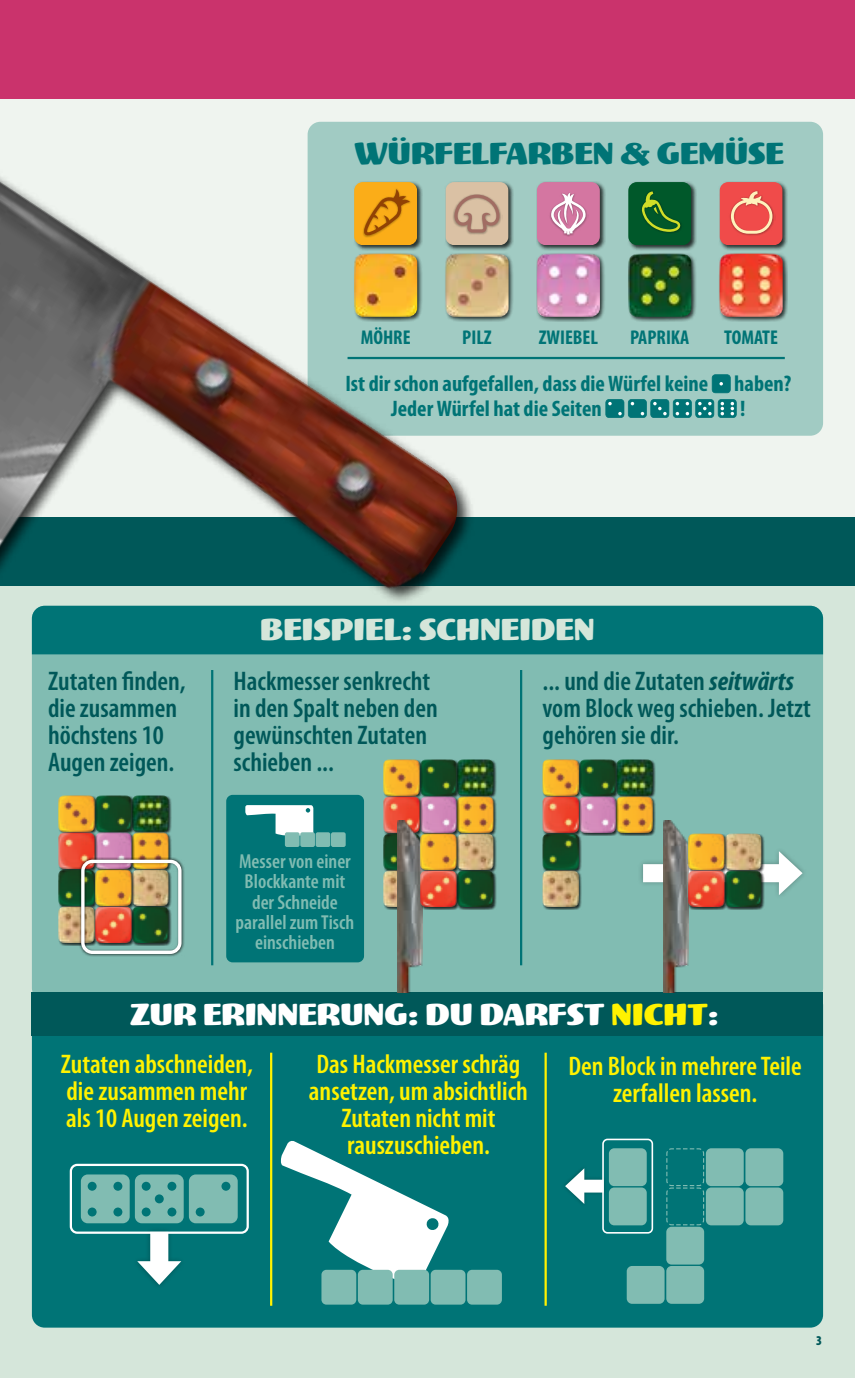
<style>
.page{position:relative;width:855px;height:1378px;background:#d5e6da}
.page>*{position:absolute;margin:0;border:0;box-sizing:border-box;transform-origin:0 0}
.t1{font:31.5px "Meatball";color:#fff}
.t2{font:31.5px "Meatball";color:#007476}
.t3{font:31.5px "Meatball";color:#d5e6da}
.t4{font:600 condensed 27px/27px "Myriad Pro";color:#005859}
.t5{font:600 condensed 27px/27px "Myriad Pro";color:#fff200;text-align:center}
.t6{font:700 condensed 22.5px/24.8px "Myriad Pro";color:#007476}
.t7{font:600 condensed 20.25px/20.2px "Myriad Pro";color:#81bcb2;text-align:center}
.t8{font:700 condensed 20.03px "Myriad Pro";color:#007476}
.t9{font:900 condensed 13.5px "Myriad Pro";color:#005859}
.s1{font-weight:700;font-style:italic}
.s2{color:#fff200}
</style>
<div class="page">
<div style="left:0;top:0;width:855px;height:549px;background:#eff4ef"></div>
<div style="left:32px;top:606px;width:791px;height:394px;background:#81bcb2;border-radius:13px"></div>
<div style="left:307px;top:122px;width:516px;height:314px;background:#a1cbc3;border-radius:13px"></div>
<div style="left:226px;top:795px;width:138px;height:167px;background:#007476;border-radius:6px"></div>
<div style="left:463px;top:606px;width:360px;height:48px;background:#007476"></div>
<div style="left:32px;top:992px;width:791px;height:335px;background:#007476;border-radius:13px"></div>
<div style="left:32px;top:992px;width:791px;height:44px;background:#005859"></div>
<div style="left:0;top:517px;width:855px;height:68px;background:#005859"></div>
<div style="left:0;top:0;width:855px;height:99px;background:#ca336c"></div>
<div style="left:133px;top:1226px;width:53px;height:63px;background:#000;opacity:.27"></div>
<div style="left:150px;top:1232px;width:18px;height:38px;background:#fff"></div>
<svg style="left:137px;top:1261px;width:44px;height:24px"></svg>
<div style="left:577px;top:1179px;width:26px;height:13px;background:#fff"></div>
<svg style="left:565px;top:1168px;width:19px;height:36px"></svg>
<div style="left:637px;top:846px;width:170px;height:54px;background:#000;opacity:.27"></div>
<div style="left:643px;top:864px;width:145px;height:18px;background:#fff"></div>
<svg style="left:779px;top:851px;width:23px;height:44px"></svg>
<div style="left:457px;top:759px;width:40px;height:40px;background:#000;opacity:.75"></div>
<img style="left:463px;top:759px;width:30px;height:37px">
<div style="left:132px;top:795px;width:40px;height:40px;background:#000;opacity:.75"></div>
<img style="left:135px;top:796px;width:33px;height:36px">
<div style="left:616px;top:759px;width:40px;height:40px;background:#000;opacity:.75"></div>
<img style="left:619px;top:759px;width:33px;height:37px">
<div style="left:95px;top:795px;width:40px;height:40px;background:#000;opacity:.75"></div>
<div style="left:579px;top:759px;width:40px;height:40px;background:#000;opacity:.75"></div>
<div style="left:58px;top:795px;width:40px;height:40px;background:#000;opacity:.75"></div>
<div style="left:542px;top:759px;width:40px;height:40px;background:#000;opacity:.75"></div>
<div style="left:457px;top:796px;width:40px;height:40px;background:#000;opacity:.75"></div>
<div style="left:132px;top:832px;width:40px;height:40px;background:#000;opacity:.75"></div>
<div style="left:616px;top:796px;width:40px;height:40px;background:#000;opacity:.75"></div>
<div style="left:420px;top:796px;width:40px;height:40px;background:#000;opacity:.75"></div>
<div style="left:95px;top:832px;width:40px;height:40px;background:#000;opacity:.75"></div>
<div style="left:579px;top:796px;width:40px;height:40px;background:#000;opacity:.75"></div>
<div style="left:383px;top:796px;width:40px;height:40px;background:#000;opacity:.75"></div>
<div style="left:58px;top:832px;width:40px;height:40px;background:#000;opacity:.75"></div>
<div style="left:542px;top:796px;width:40px;height:40px;background:#000;opacity:.75"></div>
<div style="left:383px;top:833px;width:40px;height:40px;background:#000;opacity:.75"></div>
<div style="left:58px;top:869px;width:40px;height:40px;background:#000;opacity:.75"></div>
<div style="left:542px;top:833px;width:40px;height:40px;background:#000;opacity:.75"></div>
<img style="left:542px;top:833px;width:37px;height:37px">
<div style="left:383px;top:870px;width:40px;height:40px;background:#000;opacity:.75"></div>
<div style="left:58px;top:906px;width:40px;height:40px;background:#000;opacity:.75"></div>
<div style="left:542px;top:870px;width:40px;height:40px;background:#000;opacity:.75"></div>
<img style="left:397px;top:820px;width:25px;height:173px">
<img style="left:663px;top:820px;width:25px;height:173px">
<div style="left:457px;top:833px;width:40px;height:40px;background:#000;opacity:.75"></div>
<div style="left:725px;top:833px;width:39px;height:40px;background:#000;opacity:.75"></div>
<img style="left:727px;top:833px;width:34px;height:37px">
<div style="left:420px;top:833px;width:40px;height:40px;background:#000;opacity:.75"></div>
<div style="left:688px;top:833px;width:39px;height:40px;background:#000;opacity:.75"></div>
<div style="left:457px;top:870px;width:40px;height:40px;background:#000;opacity:.75"></div>
<div style="left:725px;top:870px;width:39px;height:40px;background:#000;opacity:.75"></div>
<div style="left:420px;top:870px;width:40px;height:40px;background:#000;opacity:.75"></div>
<div style="left:688px;top:870px;width:39px;height:40px;background:#000;opacity:.75"></div>
<hr style="left:211px;top:670px;width:2px;height:295px;background:#007476">
<hr style="left:270px;top:1052px;width:2px;height:253px;background:#fff200">
<hr style="left:544px;top:1052px;width:3px;height:253px;background:#fff200">
<hr style="left:520px;top:670px;width:2px;height:295px;background:#007476">
<hr style="left:347px;top:357px;width:437px;height:2px;background:#007476">
<div style="left:78px;top:856px;width:106px;height:100px;background:#000;opacity:.75"></div>
<div style="left:81px;top:859px;width:100px;height:95px;border:3px solid #fff;border-radius:10px"></div>
<svg style="left:280px;top:1140px;width:169px;height:149px"></svg>
<div style="left:321px;top:1269px;width:35px;height:35px;background:#81bcb2;border-radius:5px"></div>
<div style="left:358px;top:1269px;width:35px;height:35px;background:#81bcb2;border-radius:5px"></div>
<div style="left:626px;top:1266px;width:38px;height:37px;background:#81bcb2;border-radius:5px"></div>
<div style="left:394px;top:1269px;width:35px;height:35px;background:#81bcb2;border-radius:5px"></div>
<div style="left:666px;top:1226px;width:38px;height:38px;background:#81bcb2;border-radius:5px"></div>
<div style="left:666px;top:1266px;width:38px;height:37px;background:#81bcb2;border-radius:5px"></div>
<div style="left:430px;top:1269px;width:35px;height:35px;background:#81bcb2;border-radius:5px"></div>
<div style="left:706px;top:1148px;width:37px;height:38px;background:#81bcb2;border-radius:5px"></div>
<div style="left:609px;top:1148px;width:37px;height:38px;background:#81bcb2;border-radius:5px"></div>
<div style="left:706px;top:1187px;width:37px;height:38px;background:#81bcb2;border-radius:5px"></div>
<div style="left:609px;top:1187px;width:37px;height:38px;background:#81bcb2;border-radius:5px"></div>
<svg style="left:666px;top:1148px;width:38px;height:78px"></svg>
<div style="left:467px;top:1269px;width:35px;height:35px;background:#81bcb2;border-radius:5px"></div>
<div style="left:745px;top:1148px;width:38px;height:38px;background:#81bcb2;border-radius:5px"></div>
<div style="left:745px;top:1187px;width:38px;height:38px;background:#81bcb2;border-radius:5px"></div>
<svg style="left:81px;top:1174px;width:157px;height:49px"></svg>
<div style="left:70px;top:1163px;width:179px;height:70px;border:2px solid #fff;border-radius:6px"></div>
<div style="left:602px;top:1138px;width:51px;height:95px;border:2px solid #fff;border-radius:5px"></div>
<svg style="left:245px;top:805px;width:68px;height:33px"></svg>
<div style="left:285px;top:832px;width:14px;height:15px;background:#81bcb2;border-radius:2px"></div>
<div style="left:300px;top:832px;width:15px;height:15px;background:#81bcb2;border-radius:2px"></div>
<div style="left:315px;top:832px;width:15px;height:15px;background:#81bcb2;border-radius:2px"></div>
<div style="left:331px;top:832px;width:15px;height:15px;background:#81bcb2;border-radius:2px"></div>
<div style="left:444px;top:253px;width:70px;height:69px;background:#000;opacity:.75"></div>
<img style="left:474px;top:254px;width:34px;height:63px">
<div style="left:444px;top:181px;width:70px;height:70px;background:#000;opacity:.75"></div>
<svg style="left:474px;top:182px;width:34px;height:63px;background:#ceb298"></svg>
<div style="left:536px;top:253px;width:69px;height:69px;background:#000;opacity:.75"></div>
<img style="left:537px;top:254px;width:63px;height:63px">
<div style="left:536px;top:181px;width:69px;height:70px;background:#000;opacity:.75"></div>
<svg style="left:537px;top:182px;width:63px;height:63px;background:#d383a8"></svg>
<div style="left:627px;top:253px;width:70px;height:69px;background:#000;opacity:.75"></div>
<img style="left:628px;top:254px;width:63px;height:63px">
<div style="left:627px;top:181px;width:70px;height:70px;background:#000;opacity:.75"></div>
<svg style="left:628px;top:182px;width:63px;height:63px;background:#14632b"></svg>
<div style="left:718px;top:253px;width:70px;height:69px;background:#000;opacity:.75"></div>
<img style="left:719px;top:254px;width:63px;height:63px">
<div style="left:718px;top:181px;width:70px;height:70px;background:#000;opacity:.75"></div>
<svg style="left:719px;top:182px;width:63px;height:63px;background:#eb5e57"></svg>
<hr style="left:0;top:0;width:1px;height:99px;background:#000">
<div style="left:0;top:52px;width:474px;height:553px;background:#000;opacity:.75"></div>
<img style="left:0;top:182px;width:463px;height:614px">
<svg style="left:711px;top:374px;width:19px;height:19px"></svg>
<svg style="left:605px;top:399px;width:131px;height:19px;background:#308e8e"></svg>
<p class="t2" style="left:354px;top:135px;width:431px">WÜRFELFARBEN &amp; GEMÜSE</p>
<p class="t8" style="left:361px;top:325px;width:51px">MÖHRE</p>
<p class="t8" style="left:462px;top:325px;width:31px">PILZ</p>
<p class="t8" style="left:539px;top:325px;width:61px">ZWIEBEL</p>
<p class="t8" style="left:630px;top:325px;width:61px">PAPRIKA</p>
<p class="t8" style="left:724px;top:325px;width:55px">TOMATE</p>
<p class="t6" style="left:391px;top:371px;width:402px;text-indent:-46px">Ist dir schon aufgefallen, dass die Würfel keine haben?<br>Jeder Würfel hat die Seiten</p>
<p class="t6" style="left:740px;top:395px;width:7px">!</p>
<p class="t4" style="left:48px;top:668px;width:139px">Zutaten finden, die zusammen höchstens 10<br>Augen zeigen.</p>
<p class="t3" style="left:260px;top:612px;width:336px">BEISPIEL: SCHNEIDEN</p>
<p class="t4" style="left:234px;top:668px;width:206px">Hackmesser senkrecht in den Spalt neben den gewünschten Zutaten schieben ...</p>
<p class="t7" style="left:236px;top:851px;width:120px">Messer von einer<br>Blockkante mit der Schneide parallel zum Tisch einschieben</p>
<p class="t4" style="left:542px;top:668px;width:270px">... und die Zutaten <span class="s1">seitwärts </span>vom Block weg schieben. Jetzt gehören sie dir.</p>
<p class="t1" style="left:130px;top:996px;width:590px">ZUR ERINNERUNG: DU DARFST <span class="s2">NICHT</span>:</p>
<p class="t5" style="left:309px;top:1051px;width:220px">Das Hackmesser schräg ansetzen, um absichtlich<br>Zutaten nicht mit rauszuschieben.</p>
<p class="t5" style="left:61px;top:1051px;width:194px;text-align:left">Zutaten abschneiden, die zusammen mehr als 10 Augen zeigen.</p>
<p class="t5" style="left:568px;top:1053px;width:235px">Den Block in mehrere Teile zerfallen lassen.</p>
<p class="t9" style="left:816px;top:1333px;width:7px">3</p>
</div>
